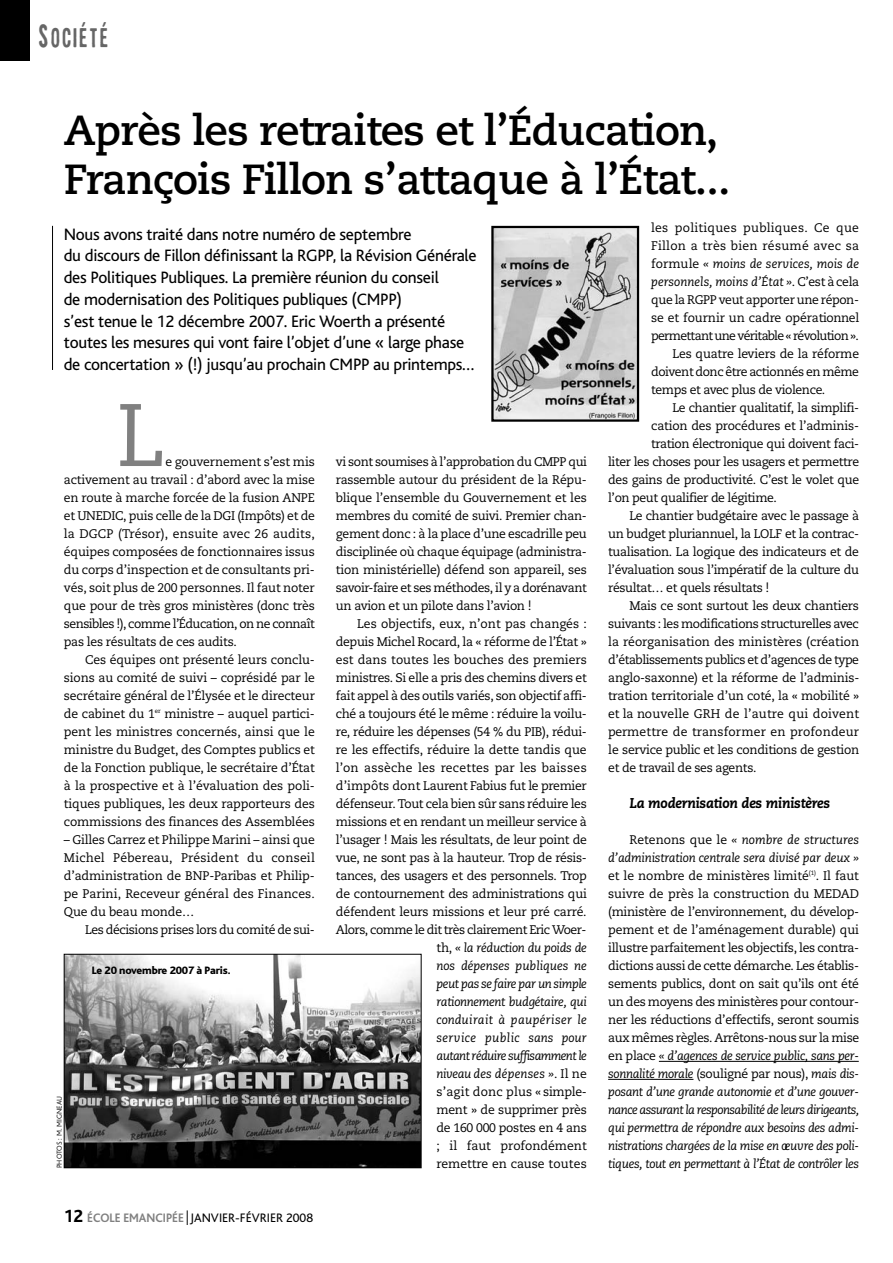
<style>
.page{position:relative;width:893px;height:1263px;background:#fff}
.page>*{position:absolute;margin:0;border:0;box-sizing:border-box;transform-origin:0 0}
.t1{font:88.5px "Caecilia";color:#808080}
.t2{font:700 42px/49.5px "Caecilia";letter-spacing:-.02em;color:#000}
.t3{font:31.5px "Dirty Seven One";letter-spacing:.1em;color:#666;scale:.85 1}
.t4{font:17.25px/21.8px "Bliss";letter-spacing:-.015em;color:#000}
.t5{font:italic 800 14.25px "Caecilia";letter-spacing:-.015em;color:#000;scale:.95 1}
.t6{font:12.9px "Bliss";color:#000}
.t7{font:12.45px/18px "Caecilia";letter-spacing:-.025em;color:#000;text-align:justify}
.t8{font:12.45px "Caecilia";letter-spacing:.015em;color:#000}
.t9{font:italic 12.45px "Caecilia";letter-spacing:.01em;color:#000}
.t10{font:12.45px "Caecilia";letter-spacing:-.005em;color:#000}
.t11{font:12.45px "Caecilia";color:#000}
.t12{font:12.45px "Caecilia";letter-spacing:-.055em;color:#000}
.t13{font:12.45px "Caecilia";letter-spacing:.02em;color:#000}
.t14{font:12.45px "Caecilia";letter-spacing:.025em;color:#000}
.t15{font:800 11.25px "Bliss";letter-spacing:-.015em;color:#000}
.t16{font:300 7.5px "Bliss";color:#000}
.s1{font-size:37.5px}
.s2{font-weight:800;font-size:18.3px}
.s3{font-weight:700;color:#808080}
.s4{font-weight:300;font-size:22.05px}
.s5{font-style:italic}
.s6{font-style:normal}
</style>
<div class="page">
<hr style="left:659px;top:1061px;width:196px;height:1px;background:#000">
<hr style="left:608px;top:1079px;width:71px;height:1px;background:#000">
<svg style="left:678px;top:1079px;width:15px;height:1px"></svg>
<hr style="left:52px;top:226px;width:1px;height:144px;background:#000">
<div style="left:0;top:0;width:30px;height:61px;background:#000"></div>
<img style="left:66px;top:956px;width:354px;height:210px">
<div style="left:64px;top:954px;width:358px;height:214px;border:1px solid #000"></div>
<img style="left:494px;top:229px;width:142px;height:190px">
<div style="left:491px;top:226px;width:148px;height:196px;border:2px solid #000"></div>
<h3 class="t3" style="left:39px;top:18px;width:83px"><span class="s1">S</span>OCIÉTÉ</h3>
<h2 class="t2" style="left:64px;top:109px;width:668px">Après les retraites et l’Éducation,<br>François Fillon s’attaque à l’État...</h2>
<p class="t4" style="left:64px;top:225px;width:414px">Nous avons traité dans notre numéro de septembre<br>du discours de Fillon définissant la RGPP, la Révision Générale des Politiques Publiques. La première réunion du conseil<br>de modernisation des Politiques publiques (CMPP)<br>s’est tenue le 12 décembre 2007. Eric Woerth a présenté toutes les mesures qui vont faire l’objet d’une « large phase de concertation » (!) jusqu’au prochain CMPP au printemps…</p>
<h1 class="t1" style="left:117px;top:398px;width:50px">L</h1>
<p class="t7" style="left:64px;top:454px;width:253px;text-indent:102px">e gouvernement s’est mis activement au travail : d’abord avec la mise en route à marche forcée de la fusion ANPE et UNEDIC, puis celle de la DGI (Impôts) et de la DGCP (Trésor), ensuite avec 26 audits, équipes composées de fonctionnaires issus du corps d’inspection et de consultants pri&shy;vés, soit plus de 200 personnes. Il faut noter que pour de très gros ministères (donc très sensibles !), comme l’Éducation, on ne connaît pas les résultats de ces audits.</p>
<p class="t7" style="left:64px;top:652px;width:252px;text-indent:21px">Ces équipes ont présenté leurs conclu&shy;sions au comité de suivi – coprésidé par le secrétaire général de l’Élysée et le directeur de cabinet du 1<sup>er</sup> ministre – auquel partici&shy;pent les ministres concernés, ainsi que le ministre du Budget, des Comptes publics et de la Fonction publique, le secrétaire d’État à la prospective et à l’évaluation des poli&shy;tiques publiques, les deux rapporteurs des commissions des finances des Assemblées</p>
<p class="t7" style="left:64px;top:832px;width:252px">– Gilles Carrez et Philippe Marini – ainsi que Michel Pébereau, Président du conseil d’administration de BNP-Paribas et Philip&shy;pe Parini, Receveur général des Finances.<br>Que du beau monde…</p>
<p class="t7" style="left:85px;top:922px;width:231px">Les décisions prises lors du comité de sui-</p>
<p class="t15" style="left:92px;top:966px;width:140px">Le 20 novembre 2007 à Paris.</p>
<p class="t16" style="left:57px;top:1168px;width:73px;rotate:-90deg">PHOTOS : M. MIGNEAU</p>
<p class="t6" style="left:64px;top:1213px;width:251px"><span class="s2">12</span> <span class="s3">ÉCOLE EMANCIPÉE</span> <span class="s4">I</span> JANVIER-FÉVRIER 2008</p>
<p class="t7" style="left:336px;top:454px;width:253px">vi sont soumises à l’approbation du CMPP qui rassemble autour du président de la Répu&shy;blique l’ensemble du Gouvernement et les membres du comité de suivi. Premier chan&shy;gement donc : à la place d’une escadrille peu disciplinée où chaque équipage (administra&shy;tion ministérielle) défend son appareil, ses savoir-faire et ses méthodes, il y a dorénavant un avion et un pilote dans l’avion !</p>
<p class="t7" style="left:336px;top:616px;width:252px;text-align:right">Les objectifs, eux, n’ont pas changés : depuis Michel Rocard, la « réforme de l’État » est dans toutes les bouches des premiers ministres. Si elle a pris des chemins divers et fait appel à des outils variés, son objectif affi&shy;ché a toujours été le même : réduire la voilu&shy;re, réduire les dépenses (54 % du PIB), rédui&shy;re les effectifs, réduire la dette tandis que l’on assèche les recettes par les baisses d’impôts dont Laurent Fabius fut le premier défenseur. Tout cela bien sûr sans réduire les missions et en rendant un meilleur service à l’usager ! Mais les résultats, de leur point de vue, ne sont pas à la hauteur. Trop de résis&shy;tances, des usagers et des personnels. Trop de contournement des administrations qui défendent leurs missions et leur pré carré.<br>Alors, comme le dit très clairement Eric Woer&shy;th, <span class="s5">« la réduction du poids de<br>nos dépenses publiques ne<br>peut pas se faire par un simple<br>rationnement budgétaire, qui<br>conduirait à paupériser le<br>service public sans pour<br>autant réduire suffisamment le<br>niveau des dépenses »</span>. Il ne<br>s’agit donc plus « simple-<br>ment » de supprimer près<br>de 160 000 postes en 4 ans<br>; il faut profondément</p>
<p class="t10" style="left:437px;top:1158px;width:152px">remettre en cause toutes</p>
<p class="t13" style="left:651px;top:222px;width:209px">les politiques publiques. Ce que</p>
<p class="t14" style="left:651px;top:240px;width:210px">Fillon a très bien résumé avec sa</p>
<p class="t9" style="left:651px;top:258px;width:209px"><span class="s6">formule</span> « moins de services, mois de</p>
<p class="t9" style="left:651px;top:276px;width:209px">personnels, moins d’État »<span class="s6">. C’est à cela</span></p>
<p class="t7" style="left:651px;top:292px;width:209px">que la RGPP veut apporter une répon-</p>
<p class="t10" style="left:651px;top:312px;width:210px">se et fournir un cadre opérationnel</p>
<p class="t12" style="left:651px;top:330px;width:209px">permettant une véritable « révolution ».</p>
<p class="t7" style="left:672px;top:346px;width:188px">Les quatre leviers de la réforme</p>
<p class="t7" style="left:651px;top:364px;width:209px">doivent donc être actionnés en même</p>
<p class="t7" style="left:651px;top:382px;width:176px">temps et avec plus de violence.</p>
<p class="t7" style="left:672px;top:400px;width:188px">Le chantier qualitatif, la simplifi-</p>
<p class="t7" style="left:651px;top:418px;width:209px">cation des procédures et l’adminis-</p>
<p class="t7" style="left:651px;top:436px;width:209px">tration électronique qui doivent faci-</p>
<p class="t7" style="left:608px;top:454px;width:252px">liter les choses pour les usagers et permettre</p>
<p class="t7" style="left:608px;top:472px;width:253px">des gains de productivité. C’est le volet que</p>
<p class="t7" style="left:608px;top:490px;width:170px">l’on peut qualifier de légitime.</p>
<p class="t7" style="left:629px;top:508px;width:231px">Le chantier budgétaire avec le passage à</p>
<p class="t7" style="left:608px;top:526px;width:252px">un budget pluriannuel, la LOLF et la contrac-</p>
<p class="t7" style="left:608px;top:544px;width:252px">tualisation. La logique des indicateurs et de</p>
<p class="t7" style="left:608px;top:562px;width:252px">l’évaluation sous l’impératif de la culture du</p>
<p class="t7" style="left:608px;top:580px;width:163px">résultat… et quels résultats !</p>
<p class="t7" style="left:629px;top:598px;width:231px">Mais ce sont surtout les deux chantiers</p>
<p class="t7" style="left:608px;top:616px;width:252px">suivants : les modifications structurelles avec</p>
<p class="t11" style="left:608px;top:636px;width:253px">la réorganisation des ministères (création</p>
<p class="t7" style="left:608px;top:652px;width:252px">d’établissements publics et d’agences de type</p>
<p class="t7" style="left:608px;top:670px;width:253px">anglo-saxonne) et la réforme de l’adminis-</p>
<p class="t7" style="left:608px;top:688px;width:252px">tration territoriale d’un coté, la « mobilité »</p>
<p class="t8" style="left:608px;top:708px;width:252px">et la nouvelle GRH de l’autre qui doivent</p>
<p class="t8" style="left:608px;top:726px;width:252px">permettre de transformer en profondeur</p>
<p class="t7" style="left:608px;top:742px;width:252px">le service public et les conditions de gestion</p>
<p class="t7" style="left:608px;top:760px;width:150px">et de travail de ses agents.</p>
<p class="t5" style="left:629px;top:797px;width:213px">La modernisation des ministères</p>
<p class="t7" style="left:608px;top:832px;width:252px;text-indent:21px">Retenons que le <span class="s5">« nombre de structures d’administration centrale sera divisé par deux » </span>et le nombre de ministères limité<sup>(1)</sup>. Il faut suivre de près la construction du MEDAD (ministère de l’environnement, du dévelop&shy;pement et de l’aménagement durable) qui illustre parfaitement les objectifs, les contra&shy;dictions aussi de cette démarche. Les établis&shy;sements publics, dont on sait qu’ils ont été un des moyens des ministères pour contour&shy;ner les réductions d’effectifs, seront soumis aux mêmes règles. Arrêtons-nous sur la mise en place <span class="s5">« d’agences de service public, sans per&shy;sonnalité morale</span> (souligné par nous), <span class="s5">mais dis&shy;posant d’une grande autonomie et d’une gouver&shy;nance assurant la responsabilité de leurs dirigeants, qui permettra de répondre aux besoins des admi&shy;nistrations chargées de la mise en oeuvre des poli&shy;tiques, tout en permettant à l’État de contrôler les</span></p>
</div>
